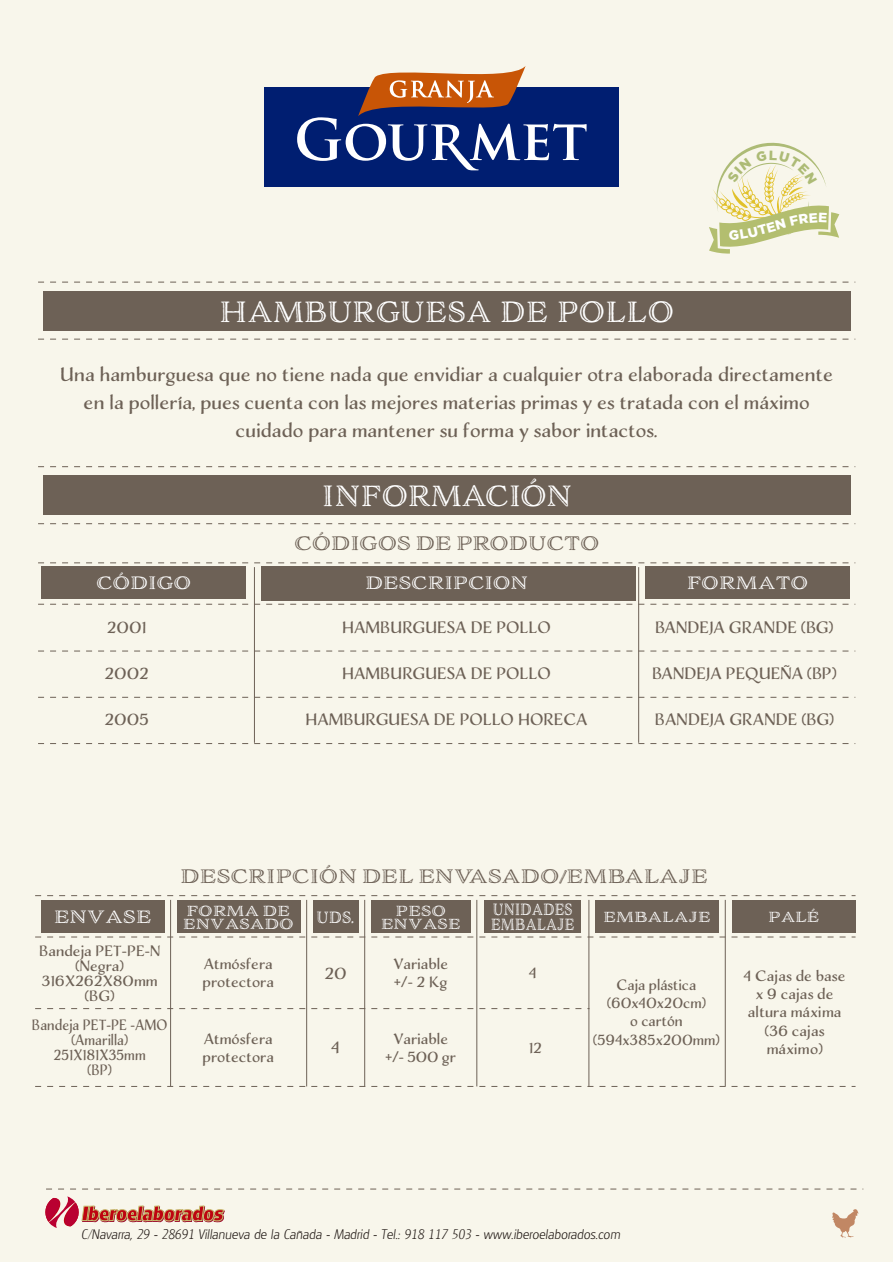
<style>
.page{position:relative;width:893px;height:1262px;background:#fff}
.page>*{position:absolute;margin:0;border:0;box-sizing:border-box;transform-origin:0 0}
.t1{font:27px "Adorn Engraved";color:#fff}
.t2{font:19.5px/27.9px "Adorn Roman";color:#6d6156;text-align:center}
.t3{font:expanded 18px "Adorn Engraved";color:#6d6156}
.t4{font:16.5px "Adorn Roman";color:#6d6156}
.t5{font:expanded 16.5px "Adorn Engraved";color:#fff}
.t6{font:15px/18px "Adorn Roman";color:#6d6156;text-align:center}
.t7{font:15px/18px "Adorn Roman";color:#6d6156;text-align:center;scale:.95 1}
.t8{font:15px/15px "Adorn Roman";color:#6d6156;text-align:center;scale:.9 1}
.t9{font:expanded 15px/15px "Adorn Engraved";color:#fff;scale:.7 1}
.t10{font:expanded 15px "Adorn Engraved";color:#fff;scale:.8 1}
.t11{font:200 13.5px "Iglasgow";color:#211915}
.t12{font:expanded 13.5px/13.5px "Adorn Engraved";color:#fff}
</style>
<div class="page">
<div style="left:0;top:0;width:892px;height:1262px;background:#f8f6eb"></div>
<svg style="left:46px;top:1188px;width:817px;height:1px"></svg>
<svg style="left:832px;top:1209px;width:26px;height:28px"></svg>
<svg style="left:45px;top:1196px;width:180px;height:32px"></svg>
<div style="left:264px;top:87px;width:355px;height:100px;background:#001e71"></div>
<svg style="left:297px;top:66px;width:289px;height:104px"></svg>
<div style="left:42px;top:566px;width:204px;height:33px;background:#6d6156"></div>
<svg style="left:38px;top:282px;width:817px;height:1px"></svg>
<svg style="left:38px;top:339px;width:817px;height:1px"></svg>
<div style="left:43px;top:291px;width:807px;height:39px;background:#6d6156"></div>
<svg style="left:38px;top:466px;width:817px;height:1px"></svg>
<svg style="left:38px;top:523px;width:817px;height:1px"></svg>
<div style="left:43px;top:476px;width:807px;height:38px;background:#6d6156"></div>
<hr style="left:254px;top:567px;width:1px;height:175px;background:#6d6156">
<svg style="left:38px;top:604px;width:817px;height:1px"></svg>
<svg style="left:38px;top:650px;width:817px;height:1px"></svg>
<hr style="left:638px;top:567px;width:1px;height:175px;background:#6d6156">
<svg style="left:38px;top:697px;width:817px;height:1px"></svg>
<svg style="left:38px;top:743px;width:817px;height:1px"></svg>
<svg style="left:38px;top:562px;width:817px;height:1px"></svg>
<div style="left:261px;top:566px;width:375px;height:34px;background:#6d6156"></div>
<div style="left:645px;top:566px;width:205px;height:33px;background:#6d6156"></div>
<hr style="left:306px;top:900px;width:1px;height:186px;background:#6d6156">
<svg style="left:35px;top:936px;width:820px;height:1px"></svg>
<hr style="left:588px;top:900px;width:1px;height:186px;background:#6d6156">
<svg style="left:35px;top:1008px;width:553px;height:1px"></svg>
<svg style="left:35px;top:895px;width:820px;height:1px"></svg>
<hr style="left:170px;top:900px;width:1px;height:186px;background:#6d6156">
<hr style="left:364px;top:900px;width:1px;height:186px;background:#6d6156">
<hr style="left:476px;top:900px;width:1px;height:186px;background:#6d6156">
<div style="left:41px;top:900px;width:123px;height:32px;background:#6d6156"></div>
<div style="left:177px;top:900px;width:123px;height:32px;background:#6d6156"></div>
<div style="left:313px;top:900px;width:45px;height:32px;background:#6d6156"></div>
<div style="left:371px;top:900px;width:99px;height:32px;background:#6d6156"></div>
<div style="left:484px;top:900px;width:97px;height:32px;background:#6d6156"></div>
<div style="left:595px;top:900px;width:123px;height:32px;background:#6d6156"></div>
<hr style="left:725px;top:900px;width:1px;height:186px;background:#6d6156">
<div style="left:731px;top:900px;width:124px;height:32px;background:#6d6156"></div>
<svg style="left:35px;top:1086px;width:820px;height:1px"></svg>
<svg style="left:709px;top:142px;width:130px;height:112px"></svg>
<h1 class="t1" style="left:219px;top:293px;width:456px">HAMBURGUESA DE POLLO</h1>
<p class="t2" style="left:60px;top:360px;width:774px">Una hamburguesa que no tiene nada que envidiar a cualquier otra elaborada directamente en la pollería, pues cuenta con las mejores materias primas y es tratada con el máximo cuidado para mantener su forma y sabor intactos.</p>
<p class="t5" style="left:96px;top:572px;width:96px">CÓDIGO</p>
<p class="t4" style="left:107px;top:617px;width:41px">2001</p>
<p class="t4" style="left:104px;top:663px;width:46px">2002</p>
<p class="t4" style="left:105px;top:709px;width:46px">2005</p>
<h1 class="t1" style="left:322px;top:477px;width:251px">INFORMACIÓN</h1>
<p class="t3" style="left:294px;top:531px;width:307px">CÓDIGOS DE PRODUCTO</p>
<p class="t5" style="left:365px;top:572px;width:165px">DESCRIPCION</p>
<p class="t5" style="left:686px;top:572px;width:123px">FORMATO</p>
<p class="t4" style="left:342px;top:617px;width:210px">HAMBURGUESA DE POLLO</p>
<p class="t4" style="left:342px;top:663px;width:210px">HAMBURGUESA DE POLLO</p>
<p class="t4" style="left:305px;top:709px;width:283px">HAMBURGUESA DE POLLO HORECA</p>
<p class="t4" style="left:655px;top:617px;width:180px">BANDEJA GRANDE (BG)</p>
<p class="t4" style="left:652px;top:663px;width:186px">BANDEJA PEQUEÑA (BP)</p>
<p class="t4" style="left:654px;top:709px;width:181px">BANDEJA GRANDE (BG)</p>
<p class="t3" style="left:180px;top:864px;width:529px">DESCRIPCIÓN DEL ENVASADO/EMBALAJE</p>
<p class="t5" style="left:54px;top:906px;width:99px">ENVASE</p>
<p class="t12" style="left:183px;top:903px;width:112px">FORMA DE<br>ENVASADO</p>
<p class="t10" style="left:316px;top:907px;width:48px">UDS.</p>
<p class="t12" style="left:381px;top:903px;width:82px;text-align:center">PESO<br>ENVASE</p>
<p class="t9" style="left:491px;top:902px;width:121px">UNIDADES<br>EMBALAJE</p>
<p class="t6" style="left:202px;top:955px;width:73px;text-align:left">Atmósfera protectora</p>
<p class="t6" style="left:393px;top:955px;width:56px;text-align:left">Variable +/- 2 Kg</p>
<p class="t6" style="left:528px;top:964px;width:9px">4</p>
<p class="t6" style="left:39px;top:943px;width:123px;line-height:15px">Bandeja PET-PE-N (Negra)<br>316X262X80mm (BG)</p>
<p class="t4" style="left:324px;top:963px;width:24px">20</p>
<p class="t8" style="left:32px;top:1017px;width:152px">Bandeja PET-PE -AMO (Amarilla)<br>251X181X35mm<br>(BP)</p>
<p class="t6" style="left:202px;top:1029px;width:73px;text-align:left">Atmósfera protectora</p>
<p class="t4" style="left:331px;top:1037px;width:10px">4</p>
<p class="t6" style="left:385px;top:1029px;width:72px">Variable +/- 500 gr</p>
<p class="t6" style="left:528px;top:1038px;width:15px">12</p>
<p class="t12" style="left:603px;top:910px;width:109px">EMBALAJE</p>
<p class="t12" style="left:768px;top:910px;width:53px">PALÉ</p>
<p class="t7" style="left:593px;top:976px;width:135px">Caja plástica (60x40x20cm)<br>o cartón (594x385x200mm)</p>
<p class="t6" style="left:743px;top:967px;width:104px">4 Cajas de base x 9 cajas de altura máxima (36 cajas máximo)</p>
<p class="t11" style="left:81px;top:1226px;width:540px">C/Navarra, 29 - 28691 Villanueva de la Cañada - Madrid - Tel.: 918 117 503 - www.iberoelaborados.com</p>
</div>
